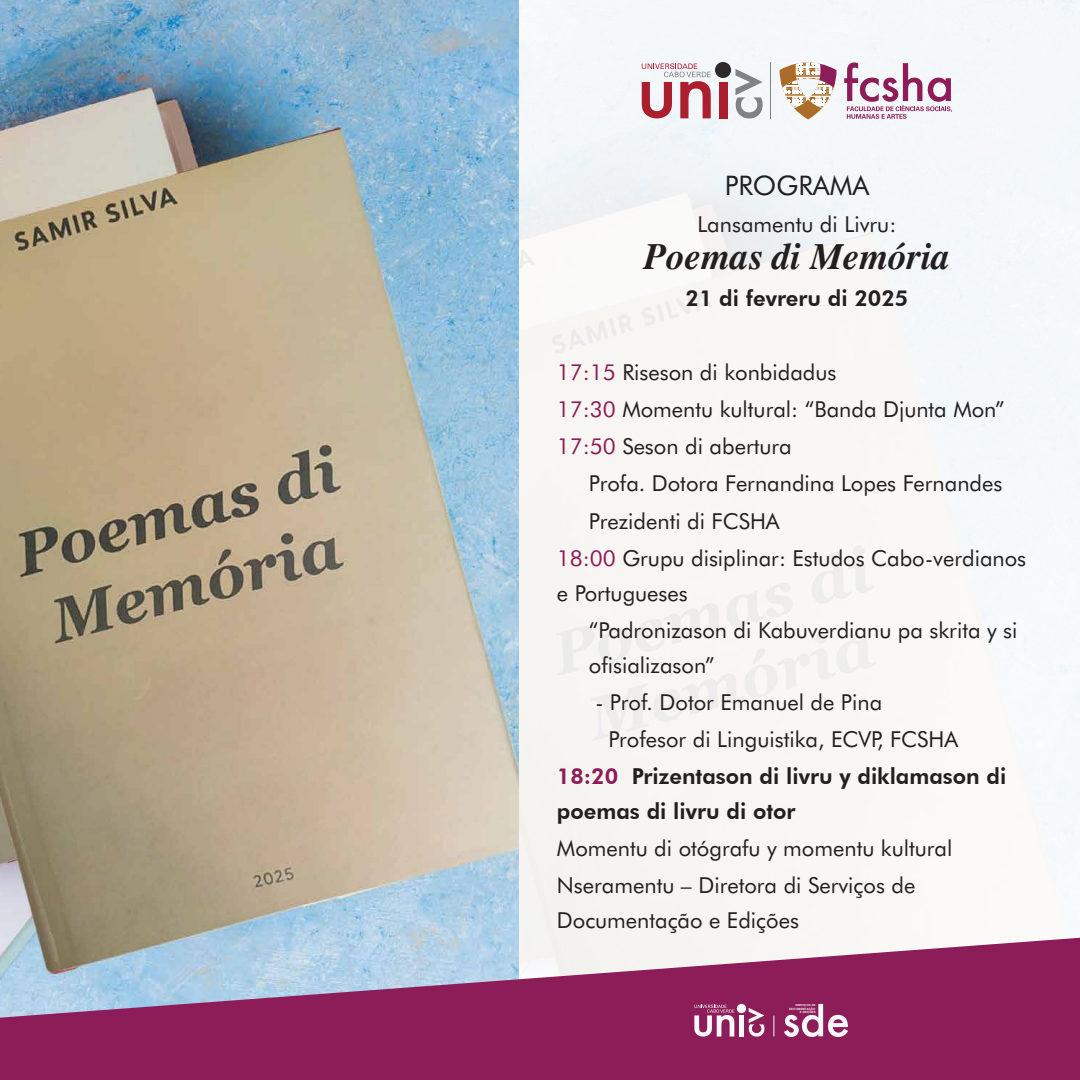
<style>
.page{position:relative;width:1080px;height:1080px;background:#fff}
.page>*{position:absolute;margin:0;border:0;box-sizing:border-box;transform-origin:0 0}
.t1{font:italic 700 37px "Times";color:#231f20}
.t2{font:27px "Futura BT";color:#231f20}
.t3{font:22px/37px "Futura BT";color:#231f20}
.t4{font:800 22px "Futura BT";color:#231f20}
.t5{font:700 3.1px/3.4px "Univers";color:#f8f9fb;text-align:right}
.s1{color:#8d1d58}
</style>
<div class="page">
<div style="left:519px;top:0;width:561px;height:936px;background:#f7f7f5"></div>
<img style="left:0;top:0;width:519px;height:936px">
<hr style="left:771px;top:62px;width:1px;height:56px;background:#808285">
<svg style="left:642px;top:62px;width:121px;height:56px"></svg>
<svg style="left:844px;top:62px;width:108px;height:57px"></svg>
<svg style="left:780px;top:62px;width:57px;height:57px"></svg>
<svg style="left:0;top:936px;width:1080px;height:144px;background:#9c5381"></svg>
<svg style="left:694px;top:1003px;width:70px;height:34px"></svg>
<svg style="left:773px;top:1016px;width:1px;height:20px"></svg>
<svg style="left:784px;top:1004px;width:64px;height:33px"></svg>
<p class="t2" style="left:725px;top:169px;width:146px">PROGRAMA</p>
<p class="t3" style="left:698px;top:206px;width:200px">Lansamentu di Livru:</p>
<h1 class="t1" style="left:644px;top:235px;width:308px">Poemas di Memória</h1>
<p class="t4" style="left:686px;top:285px;width:224px">21 di fevreru di 2025</p>
<p class="t3" style="left:557px;top:354px;width:449px"><span class="s1">17:15</span> Riseson di konbidadus<br><span class="s1">17:30</span> Momentu kultural: “Banda Djunta Mon”<br><span class="s1">17:50</span> Seson di abertura</p>
<p class="t3" style="left:589px;top:465px;width:415px">Profa. Dotora Fernandina Lopes Fernandes</p>
<p class="t3" style="left:589px;top:502px;width:192px">Prezidenti di FCSHA</p>
<p class="t3" style="left:557px;top:539px;width:471px"><span class="s1">18:00</span> Grupu disiplinar: Estudos Cabo-verdianos</p>
<p class="t3" style="left:589px;top:574px;width:430px;text-indent:-32px">e Portugueses<br>“Padronizason di Kabuverdianu pa skrita y si</p>
<p class="t3" style="left:589px;top:646px;width:127px">ofisializason”</p>
<p class="t3" style="left:595px;top:683px;width:288px">- Prof. Dotor Emanuel de Pina</p>
<p class="t3" style="left:608px;top:720px;width:351px">Profesor di Linguistika, ECVP, FCSHA</p>
<p class="t4" style="left:557px;top:762px;width:451px"><span class="s1">18:20</span> Prizentason di livru y diklamason di</p>
<p class="t4" style="left:557px;top:797px;width:240px">poemas di livru di otor</p>
<p class="t3" style="left:557px;top:829px;width:397px">Momentu di otógrafu y momentu kultural<br>Nseramentu – Diretora di Serviços de</p>
<p class="t3" style="left:557px;top:901px;width:244px">Documentação e Edições</p>
<p class="t5" style="left:789px;top:1004px;width:28px">SERVIÇOS DE<br>DOCUMENTAÇÃO<br>E EDIÇÕES</p>
</div>
